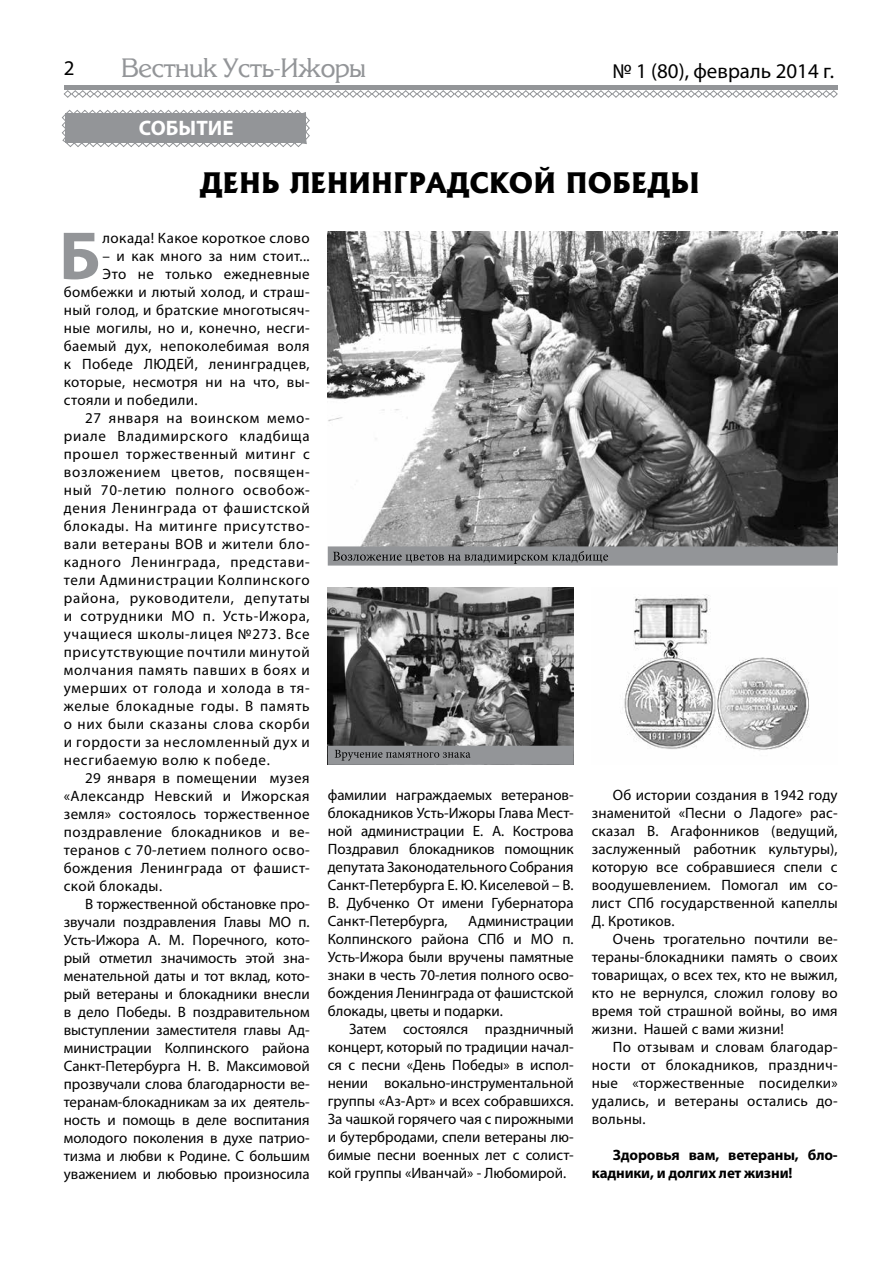
<style>
.page{position:relative;width:893px;height:1263px;background:#fff}
.page>*{position:absolute;margin:0;border:0;box-sizing:border-box;transform-origin:0 0}
.t1{font:700 68.4px "Myriad Pro";color:#939598}
.t2{font:800 27px "Albertus";color:#000}
.t3{font:27px "Karelia";color:#939598}
.t4{font:21px "Myriad Pro";color:#000}
.t5{font:700 21px "Myriad Pro";color:#fff}
.t6{font:15px/18px "Myriad Pro";letter-spacing:.03em;color:#000;text-align:justify}
.t7{font:15px "Myriad Pro";letter-spacing:.05em;color:#000}
.t8{font:15px "Myriad Pro";color:#000}
.t9{font:700 15px/18px "Myriad Pro";letter-spacing:-.01em;color:#000}
</style>
<div class="page">
<hr style="left:64px;top:85px;width:774px;height:4px;background:#939598">
<svg style="left:63px;top:90px;width:775px;height:8px"></svg>
<svg style="left:61px;top:109px;width:249px;height:38px;background:#a5a6a9"></svg>
<img style="left:328px;top:232px;width:510px;height:314px">
<div style="left:328px;top:546px;width:510px;height:20px;background:#939598;border:2px solid #939598"></div>
<svg style="left:333px;top:551px;width:275px;height:13px"></svg>
<img style="left:328px;top:587px;width:246px;height:159px">
<img style="left:624px;top:595px;width:186px;height:156px">
<div style="left:328px;top:746px;width:246px;height:19px;background:#939598;border:2px solid #939598"></div>
<svg style="left:335px;top:750px;width:135px;height:11px"></svg>
<h3 class="t4" style="left:64px;top:55px;width:12px">2</h3>
<h2 class="t3" style="left:122px;top:53px;width:246px">Вестник Усть-Ижоры</h2>
<h3 class="t4" style="left:612px;top:58px;width:223px">№ 1 (80), февраль 2014 г.</h3>
<h3 class="t5" style="left:139px;top:115px;width:96px">СОБЫТИЕ</h3>
<h2 class="t2" style="left:200px;top:166px;width:501px">ДЕНЬ ЛЕНИНГРАДСКОЙ ПОБЕДЫ</h2>
<h1 class="t1" style="left:59px;top:211px;width:43px">Б</h1>
<p class="t6" style="left:103px;top:229px;width:209px">локада! Какое короткое слово</p>
<p class="t6" style="left:103px;top:247px;width:209px">– и как много за ним стоит...</p>
<p class="t6" style="left:103px;top:265px;width:209px">Это не только ежедневные</p>
<p class="t6" style="left:64px;top:283px;width:247px">бомбежки и лютый холод, и страш-</p>
<p class="t6" style="left:64px;top:301px;width:247px">ный голод, и братские многотысяч-</p>
<p class="t6" style="left:64px;top:319px;width:247px">ные могилы, но и, конечно, несги-</p>
<p class="t6" style="left:64px;top:337px;width:247px">баемый дух, непоколебимая воля</p>
<p class="t6" style="left:64px;top:355px;width:247px">к Победе ЛЮДЕЙ, ленинградцев,</p>
<p class="t6" style="left:64px;top:373px;width:247px">которые, несмотря ни на что, вы-</p>
<p class="t6" style="left:64px;top:391px;width:135px">стояли и победили.</p>
<p class="t7" style="left:85px;top:409px;width:226px">27 января на воинском мемо-</p>
<p class="t7" style="left:64px;top:427px;width:247px">риале Владимирского кладбища</p>
<p class="t7" style="left:64px;top:445px;width:247px">прошел торжественный митинг с</p>
<p class="t7" style="left:64px;top:463px;width:247px">возложением цветов, посвящен-</p>
<p class="t7" style="left:64px;top:481px;width:247px">ный 70-летию полного освобож-</p>
<p class="t7" style="left:64px;top:499px;width:247px">дения Ленинграда от фашистской</p>
<p class="t7" style="left:64px;top:517px;width:247px">блокады. На митинге присутство-</p>
<p class="t7" style="left:64px;top:535px;width:247px">вали ветераны ВОВ и жители бло-</p>
<p class="t7" style="left:64px;top:553px;width:247px">кадного Ленинграда, представи-</p>
<p class="t7" style="left:64px;top:571px;width:247px">тели Администрации Колпинского</p>
<p class="t7" style="left:64px;top:589px;width:247px">района, руководители, депутаты</p>
<p class="t7" style="left:64px;top:607px;width:247px">и сотрудники МО п. Усть-Ижора,</p>
<p class="t7" style="left:64px;top:625px;width:247px">учащиеся школы-лицея №273. Все</p>
<p class="t7" style="left:64px;top:643px;width:247px">присутствующие почтили минутой</p>
<p class="t7" style="left:64px;top:661px;width:247px">молчания память павших в боях и</p>
<p class="t7" style="left:64px;top:679px;width:247px">умерших от голода и холода в тя-</p>
<p class="t7" style="left:64px;top:697px;width:247px">желые блокадные годы. В память</p>
<p class="t7" style="left:64px;top:715px;width:247px">о них были сказаны слова скорби</p>
<p class="t7" style="left:64px;top:733px;width:247px">и гордости за несломленный дух и</p>
<p class="t7" style="left:64px;top:751px;width:208px">несгибаемую волю к победе.</p>
<p class="t6" style="left:85px;top:769px;width:226px">29 января в помещении музея</p>
<p class="t6" style="left:64px;top:787px;width:247px">«Александр Невский и Ижорская</p>
<p class="t6" style="left:64px;top:805px;width:247px">земля» состоялось торжественное</p>
<p class="t6" style="left:64px;top:823px;width:247px">поздравление блокадников и ве-</p>
<p class="t6" style="left:64px;top:841px;width:247px">теранов с 70-летием полного осво-</p>
<p class="t6" style="left:64px;top:859px;width:247px">бождения Ленинграда от фашист-</p>
<p class="t6" style="left:64px;top:877px;width:100px">ской блокады.</p>
<p class="t8" style="left:85px;top:895px;width:226px">В торжественной обстановке про-</p>
<p class="t8" style="left:64px;top:913px;width:247px">звучали поздравления Главы МО п.</p>
<p class="t8" style="left:64px;top:931px;width:247px">Усть-Ижора А. М. Поречного, кото-</p>
<p class="t8" style="left:64px;top:949px;width:247px">рый отметил значимость этой зна-</p>
<p class="t8" style="left:64px;top:967px;width:247px">менательной даты и тот вклад, кото-</p>
<p class="t8" style="left:64px;top:985px;width:247px">рый ветераны и блокадники внесли</p>
<p class="t8" style="left:64px;top:1003px;width:247px">в дело Победы. В поздравительном</p>
<p class="t8" style="left:64px;top:1021px;width:247px">выступлении заместителя главы Ад-</p>
<p class="t8" style="left:64px;top:1039px;width:247px">министрации Колпинского района</p>
<p class="t8" style="left:64px;top:1057px;width:247px">Санкт-Петербурга Н. В. Максимовой</p>
<p class="t8" style="left:64px;top:1075px;width:247px">прозвучали слова благодарности ве-</p>
<p class="t8" style="left:64px;top:1093px;width:247px">теранам-блокадникам за их деятель-</p>
<p class="t8" style="left:64px;top:1111px;width:247px">ность и помощь в деле воспитания</p>
<p class="t8" style="left:64px;top:1129px;width:247px">молодого поколения в духе патрио-</p>
<p class="t8" style="left:64px;top:1147px;width:247px">тизма и любви к Родине. С большим</p>
<p class="t8" style="left:64px;top:1165px;width:247px">уважением и любовью произносила</p>
<p class="t6" style="left:328px;top:786px;width:247px">фамилии награждаемых ветеранов&shy;блокадников Усть-Ижоры Глава Мест&shy;ной администрации Е. А. Кострова Поздравил блокадников помощник депутата Законодательного Собрания Санкт-Петербурга Е. Ю. Киселевой – В.<br>В. Дубченко От имени Губернатора Санкт-Петербурга,</p>
<p class="t6" style="left:328px;top:912px;width:247px;text-indent:141px">Администрации Колпинского района СПб и МО п.<br>Усть-Ижора были вручены памятные знаки в честь 70-летия полного осво&shy;бождения Ленинграда от фашистской блокады, цветы и подарки.</p>
<p class="t6" style="left:328px;top:1020px;width:247px;text-indent:21px">Затем состоялся праздничный концерт, который по традиции начал&shy;ся с песни «День Победы» в испол&shy;нении вокально-инструментальной группы «Аз-Арт» и всех собравшихся.<br>За чашкой горячего чая с пирожными и бутербродами, спели ветераны лю&shy;бимые песни военных лет с солист&shy;кой группы «Иванчай» - Любомирой.</p>
<p class="t6" style="left:592px;top:786px;width:247px;text-indent:21px">Об истории создания в 1942 году знаменитой «Песни о Ладоге» рас&shy;сказал В. Агафонников (ведущий, заслуженный работник культуры), которую все собравшиеся спели с воодушевлением. Помогал им со&shy;лист СПб государственной капеллы Д. Кротиков.</p>
<p class="t6" style="left:592px;top:930px;width:247px;text-indent:21px">Очень трогательно почтили ве&shy;тераны-блокадники память о своих товарищах, о всех тех, кто не выжил, кто не вернулся, сложил голову во время той страшной войны, во имя жизни. Нашей с вами жизни!</p>
<p class="t6" style="left:592px;top:1038px;width:247px;text-indent:21px">По отзывам и словам благодар&shy;ности от блокадников, празднич&shy;ные «торжественные посиделки» удались, и ветераны остались до&shy;вольны.</p>
<p class="t9" style="left:592px;top:1146px;width:247px;text-indent:21px">Здоровья вам, ветераны, бло&shy;кадники, и долгих лет жизни!</p>
</div>
